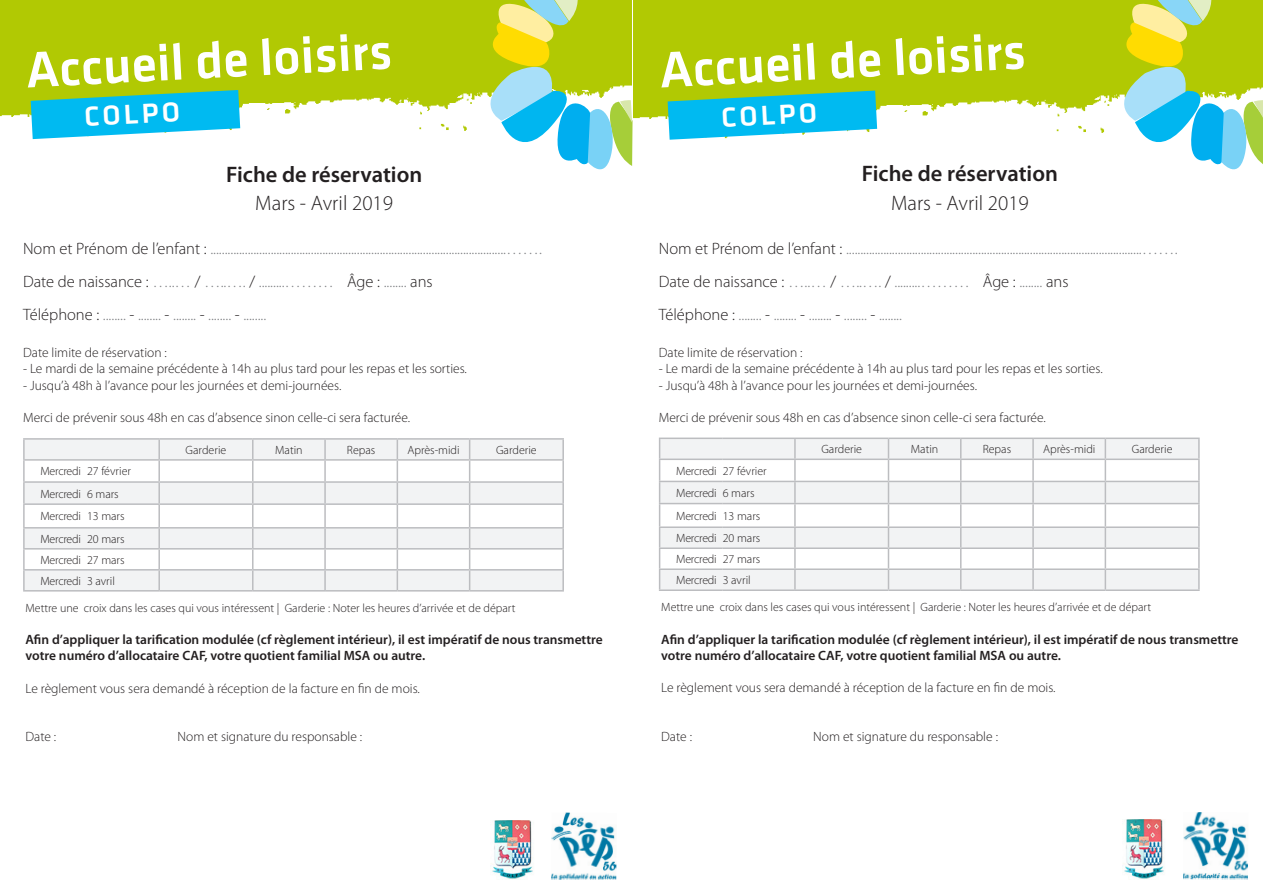
<style>
.page{position:relative;width:1263px;height:893px;background:#fff}
.page>*{position:absolute;margin:0;border:0;box-sizing:border-box;transform-origin:0 0}
.t1{font:500 52.5px "Klavika";color:#fff}
.t2{font:500 28.5px "Klavika";color:#fff;scale:1.04 1}
.t3{font:600 22.5px "Myriad Pro";color:#231f20}
.t4{font:300 21px "Myriad Pro";color:#231f20}
.t5{font:300 16.5px "Myriad Pro";color:#808285}
.t6{font:300 13.5px "Myriad Pro";color:#231f20}
.t7{font:600 13.5px/16.2px "Myriad Pro";color:#231f20}
.t8{font:300 12px "Myriad Pro";color:#231f20}
.t9{font:300 12px "Myriad Pro";letter-spacing:-.02em;color:#231f20}
.s1{color:#231f20}
</style>
<div class="page">
<img style="left:0;top:0;width:471px;height:131px">
<img style="left:634px;top:0;width:471px;height:133px">
<svg style="left:31px;top:90px;width:209px;height:49px;background:#30c3d7"></svg>
<svg style="left:668px;top:91px;width:209px;height:49px;background:#30c3d9"></svg>
<svg style="left:471px;top:0;width:161px;height:170px"></svg>
<svg style="left:1105px;top:0;width:158px;height:170px"></svg>
<img style="left:490px;top:820px;width:43px;height:60px">
<img style="left:1122px;top:819px;width:42px;height:60px">
<img style="left:551px;top:812px;width:66px;height:68px">
<img style="left:1183px;top:812px;width:65px;height:68px">
<hr style="left:23px;top:438px;width:64px;height:2px;background:#bcbdc0">
<hr style="left:87px;top:438px;width:72px;height:2px;background:#bcbdc0">
<hr style="left:159px;top:438px;width:94px;height:2px;background:#bcbdc0">
<hr style="left:253px;top:438px;width:72px;height:2px;background:#bcbdc0">
<hr style="left:325px;top:438px;width:72px;height:2px;background:#bcbdc0">
<hr style="left:397px;top:438px;width:73px;height:2px;background:#bcbdc0">
<hr style="left:470px;top:438px;width:94px;height:2px;background:#bcbdc0">
<hr style="left:159px;top:590px;width:94px;height:2px;background:#bcbdc0">
<hr style="left:253px;top:590px;width:72px;height:2px;background:#bcbdc0">
<hr style="left:325px;top:590px;width:72px;height:2px;background:#bcbdc0">
<hr style="left:397px;top:590px;width:73px;height:2px;background:#bcbdc0">
<hr style="left:470px;top:590px;width:94px;height:2px;background:#bcbdc0">
<svg style="left:23px;top:440px;width:541px;height:150px"></svg>
<hr style="left:23px;top:590px;width:64px;height:2px;background:#bcbdc0">
<hr style="left:87px;top:590px;width:72px;height:2px;background:#bcbdc0">
<hr style="left:659px;top:438px;width:64px;height:1px;background:#bcbdc0">
<hr style="left:723px;top:438px;width:72px;height:1px;background:#bcbdc0">
<hr style="left:795px;top:438px;width:93px;height:1px;background:#bcbdc0">
<hr style="left:888px;top:438px;width:73px;height:1px;background:#bcbdc0">
<hr style="left:961px;top:438px;width:72px;height:1px;background:#bcbdc0">
<hr style="left:1033px;top:438px;width:72px;height:1px;background:#bcbdc0">
<hr style="left:1105px;top:438px;width:95px;height:1px;background:#bcbdc0">
<hr style="left:795px;top:589px;width:93px;height:2px;background:#bcbdc0">
<hr style="left:888px;top:589px;width:73px;height:2px;background:#bcbdc0">
<hr style="left:961px;top:589px;width:72px;height:2px;background:#bcbdc0">
<hr style="left:1033px;top:589px;width:72px;height:2px;background:#bcbdc0">
<hr style="left:1105px;top:589px;width:95px;height:2px;background:#bcbdc0">
<svg style="left:659px;top:439px;width:541px;height:150px"></svg>
<hr style="left:659px;top:589px;width:64px;height:2px;background:#bcbdc0">
<hr style="left:723px;top:589px;width:72px;height:2px;background:#bcbdc0">
<p class="t1" style="left:24px;top:42px;width:369px;rotate:-3deg">Accueil de loisirs</p>
<p class="t1" style="left:658px;top:42px;width:369px;rotate:-3deg">Accueil de loisirs</p>
<p class="t2" style="left:83px;top:101px;width:94px;rotate:-3deg">COLPO</p>
<p class="t2" style="left:720px;top:102px;width:94px;rotate:-3deg">COLPO</p>
<p class="t3" style="left:226px;top:160px;width:198px">Fiche de réservation</p>
<p class="t4" style="left:255px;top:191px;width:139px">Mars - Avril 2019</p>
<p class="t5" style="left:23px;top:239px;width:520px"><span class="s1">Nom et Prénom de l’enfant :</span> .......................................................................................................…….</p>
<p class="t5" style="left:23px;top:272px;width:411px"><span class="s1">Date de naissance :</span> …..… <span class="s1">/</span> …..…. <span class="s1">/</span> .........……… <span class="s1">Âge :</span> ........ <span class="s1">ans</span></p>
<p class="t5" style="left:23px;top:305px;width:245px"><span class="s1">Téléphone :</span> ........ <span class="s1">-</span> ........ <span class="s1">-</span> ........ <span class="s1">-</span> ........ <span class="s1">-</span> ........</p>
<p class="t6" style="left:23px;top:345px;width:145px">Date limite de réservation :</p>
<p class="t6" style="left:23px;top:361px;width:445px">- Le mardi de la semaine précédente à 14h au plus tard pour les repas et les sorties.</p>
<p class="t6" style="left:23px;top:377px;width:320px">- Jusqu’à 48h à l’avance pour les journées et demi-journées.</p>
<p class="t6" style="left:23px;top:409px;width:389px">Merci de prévenir sous 48h en cas d’absence sinon celle-ci sera facturée.</p>
<p class="t9" style="left:40px;top:464px;width:42px">Mercredi</p>
<p class="t8" style="left:87px;top:464px;width:46px">27 février</p>
<p class="t9" style="left:40px;top:486px;width:42px">Mercredi</p>
<p class="t8" style="left:87px;top:486px;width:33px">6 mars</p>
<p class="t9" style="left:40px;top:509px;width:42px">Mercredi</p>
<p class="t8" style="left:87px;top:509px;width:39px">13 mars</p>
<p class="t9" style="left:40px;top:532px;width:42px">Mercredi</p>
<p class="t8" style="left:87px;top:532px;width:39px">20 mars</p>
<p class="t9" style="left:40px;top:553px;width:42px">Mercredi</p>
<p class="t8" style="left:87px;top:553px;width:39px">27 mars</p>
<p class="t9" style="left:40px;top:574px;width:42px">Mercredi</p>
<p class="t8" style="left:87px;top:574px;width:29px">3 avril</p>
<p class="t8" style="left:186px;top:443px;width:42px">Garderie</p>
<p class="t8" style="left:275px;top:443px;width:29px">Matin</p>
<p class="t8" style="left:347px;top:443px;width:30px">Repas</p>
<p class="t8" style="left:407px;top:443px;width:54px">Après-midi</p>
<p class="t8" style="left:496px;top:443px;width:42px">Garderie</p>
<p class="t8" style="left:26px;top:600px;width:491px">Mettre une croix dans les cases qui vous intéressent | Garderie : Noter les heures d’arrivée et de départ</p>
<p class="t7" style="left:26px;top:631px;width:579px">Afin d’appliquer la tarification modulée (cf règlement intérieur), il est impératif de nous transmettre votre numéro d’allocataire CAF, votre quotient familial MSA ou autre.</p>
<p class="t6" style="left:26px;top:680px;width:396px">Le règlement vous sera demandé à réception de la facture en fin de mois.</p>
<p class="t6" style="left:26px;top:729px;width:32px">Date :</p>
<p class="t6" style="left:178px;top:729px;width:186px">Nom et signature du responsable :</p>
<p class="t3" style="left:862px;top:159px;width:198px">Fiche de réservation</p>
<p class="t4" style="left:891px;top:190px;width:139px">Mars - Avril 2019</p>
<p class="t5" style="left:659px;top:239px;width:520px"><span class="s1">Nom et Prénom de l’enfant :</span> .......................................................................................................…….</p>
<p class="t5" style="left:659px;top:272px;width:411px"><span class="s1">Date de naissance :</span> …..… <span class="s1">/</span> …..…. <span class="s1">/</span> .........……… <span class="s1">Âge :</span> ........ <span class="s1">ans</span></p>
<p class="t5" style="left:659px;top:305px;width:245px"><span class="s1">Téléphone :</span> ........ <span class="s1">-</span> ........ <span class="s1">-</span> ........ <span class="s1">-</span> ........ <span class="s1">-</span> ........</p>
<p class="t6" style="left:659px;top:345px;width:145px">Date limite de réservation :</p>
<p class="t6" style="left:659px;top:361px;width:445px">- Le mardi de la semaine précédente à 14h au plus tard pour les repas et les sorties.</p>
<p class="t6" style="left:659px;top:377px;width:320px">- Jusqu’à 48h à l’avance pour les journées et demi-journées.</p>
<p class="t6" style="left:659px;top:409px;width:389px">Merci de prévenir sous 48h en cas d’absence sinon celle-ci sera facturée.</p>
<p class="t9" style="left:676px;top:464px;width:42px">Mercredi</p>
<p class="t8" style="left:723px;top:464px;width:46px">27 février</p>
<p class="t9" style="left:676px;top:486px;width:42px">Mercredi</p>
<p class="t8" style="left:723px;top:486px;width:33px">6 mars</p>
<p class="t9" style="left:676px;top:509px;width:42px">Mercredi</p>
<p class="t8" style="left:723px;top:509px;width:39px">13 mars</p>
<p class="t9" style="left:676px;top:531px;width:42px">Mercredi</p>
<p class="t8" style="left:723px;top:531px;width:39px">20 mars</p>
<p class="t9" style="left:676px;top:552px;width:42px">Mercredi</p>
<p class="t8" style="left:723px;top:552px;width:39px">27 mars</p>
<p class="t9" style="left:676px;top:573px;width:42px">Mercredi</p>
<p class="t8" style="left:723px;top:573px;width:29px">3 avril</p>
<p class="t8" style="left:821px;top:442px;width:42px">Garderie</p>
<p class="t8" style="left:911px;top:442px;width:29px">Matin</p>
<p class="t8" style="left:983px;top:442px;width:30px">Repas</p>
<p class="t8" style="left:1043px;top:442px;width:54px">Après-midi</p>
<p class="t8" style="left:1132px;top:442px;width:42px">Garderie</p>
<p class="t8" style="left:661px;top:600px;width:491px">Mettre une croix dans les cases qui vous intéressent | Garderie : Noter les heures d’arrivée et de départ</p>
<p class="t7" style="left:661px;top:631px;width:579px">Afin d’appliquer la tarification modulée (cf règlement intérieur), il est impératif de nous transmettre votre numéro d’allocataire CAF, votre quotient familial MSA ou autre.</p>
<p class="t6" style="left:661px;top:680px;width:396px">Le règlement vous sera demandé à réception de la facture en fin de mois.</p>
<p class="t6" style="left:661px;top:728px;width:32px">Date :</p>
<p class="t6" style="left:813px;top:728px;width:186px">Nom et signature du responsable :</p>
</div>
